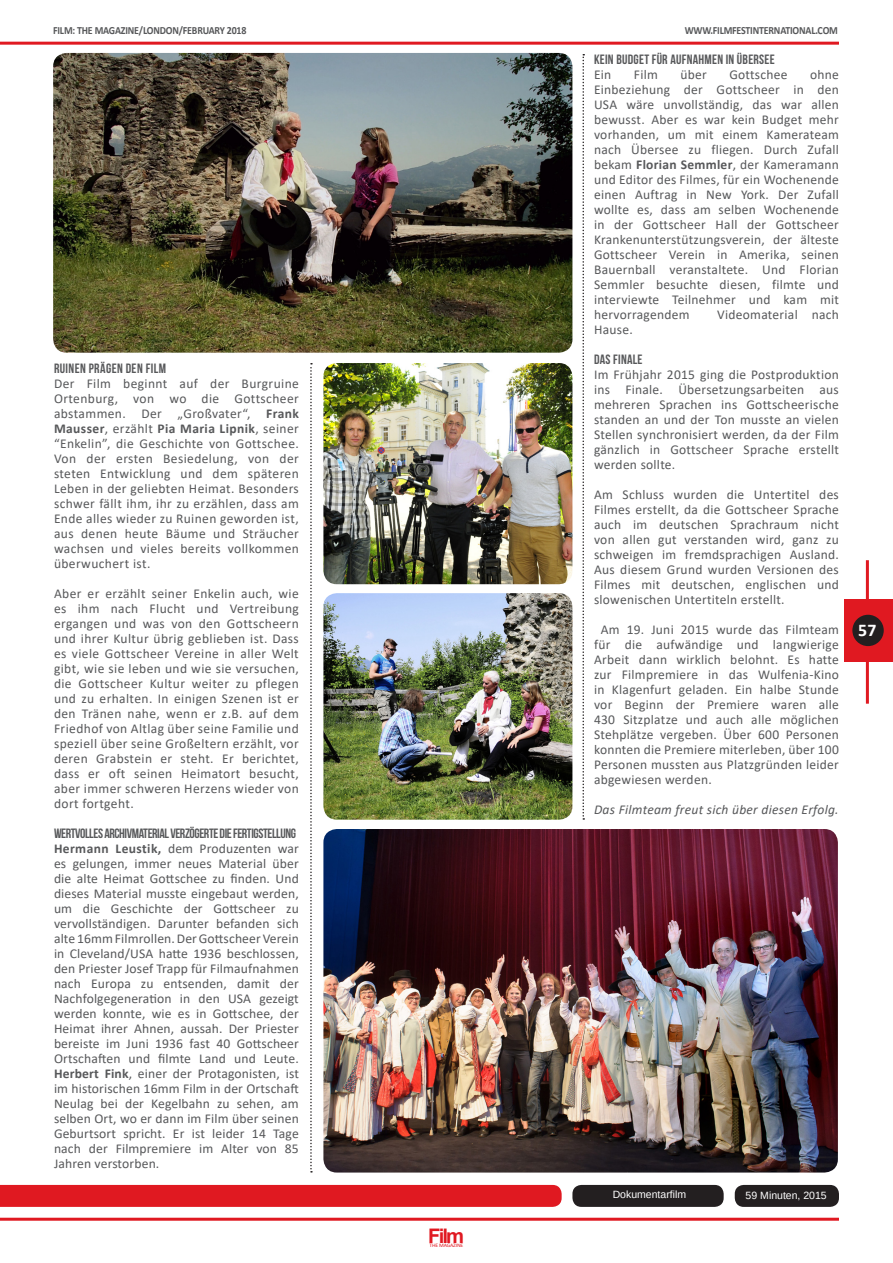
<style>
.page{position:relative;width:893px;height:1263px;background:#fff}
.page>*{position:absolute;margin:0;border:0;box-sizing:border-box;transform-origin:0 0}
.t1{font:700 20.1px "Arial";color:#e01921}
.t2{font:700 17.85px "Calibri";color:#fff}
.t3{font:13.5px/15px "Calibri";letter-spacing:.02em;color:#57585a;text-align:justify}
.t4{font:13.5px "Bebas Neue";letter-spacing:.02em;color:#57585a}
.t5{font:13.5px "Bebas Neue";letter-spacing:-.03em;color:#57585a}
.t6{font:italic 13.5px "Calibri";letter-spacing:.02em;color:#57585a}
.t7{font:700 10.95px "Calibri";letter-spacing:-.02em;color:#57585a;scale:.91 1}
.t8{font:10.5px "Arimo";color:#fff}
.t9{font:5.25px "Calibri";letter-spacing:-.03em;color:#e01921;scale:1.06 1}
.s1{font-weight:700}
</style>
<div class="page">
<hr style="left:866px;top:560px;width:3px;height:144px;background:#e01921">
<div style="left:0;top:1185px;width:562px;height:22px;background:#e01921"></div>
<div style="left:735px;top:1185px;width:104px;height:22px;background:#231f20;border-radius:9px"></div>
<div style="left:845px;top:599px;width:48px;height:63px;background:#e01921"></div>
<div style="left:852px;top:615px;width:32px;height:31px;background:#231f20;border-radius:50%"></div>
<hr style="left:0;top:42px;width:839px;height:3px;background:#e01921">
<hr style="left:0;top:1218px;width:839px;height:3px;background:#e01921">
<div style="left:572px;top:1185px;width:152px;height:22px;background:#231f20;border-radius:9px"></div>
<svg style="left:310px;top:363px;width:2px;height:809px"></svg>
<img style="left:53px;top:53px;width:519px;height:300px">
<img style="left:323px;top:829px;width:515px;height:343px">
<svg style="left:582px;top:54px;width:2px;height:766px"></svg>
<img style="left:323px;top:363px;width:249px;height:221px">
<img style="left:323px;top:593px;width:249px;height:227px">
<p class="t7" style="left:53px;top:23px;width:214px">FILM: THE MAGAZINE/LONDON/FEBRUARY 2018</p>
<p class="t4" style="left:54px;top:361px;width:113px">RUINEN PRÄGEN DEN FILM</p>
<p class="t3" style="left:54px;top:376px;width:246px">Der Film beginnt auf der Burgruine Ortenburg, von wo die Gottscheer abstammen. Der „Großvater“, <span class="s1">Frank Mausser</span>, erzählt <span class="s1">Pia Maria Lipnik</span>, seiner “Enkelin”, die Geschichte von Gottschee.<br>Von der ersten Besiedelung, von der steten Entwicklung und dem späteren Leben in der geliebten Heimat. Besonders schwer fällt ihm, ihr zu erzählen, dass am Ende alles wieder zu Ruinen geworden ist, aus denen heute Bäume und Sträucher wachsen und vieles bereits vollkommen überwuchert ist.</p>
<p class="t3" style="left:54px;top:586px;width:246px">Aber er erzählt seiner Enkelin auch, wie es ihm nach Flucht und Vertreibung ergangen und was von den Gottscheern und ihrer Kultur übrig geblieben ist. Dass es viele Gottscheer Vereine in aller Welt gibt, wie sie leben und wie sie versuchen, die Gottscheer Kultur weiter zu pflegen und zu erhalten. In einigen Szenen ist er den Tränen nahe, wenn er z.B. auf dem Friedhof von Altlag über seine Familie und speziell über seine Großeltern erzählt, vor deren Grabstein er steht. Er berichtet, dass er oft seinen Heimatort besucht, aber immer schweren Herzens wieder von dort fortgeht.</p>
<p class="t5" style="left:54px;top:826px;width:243px">WERTVOLLES ARCHIVMATERIAL VERZÖGERTE DIE FERTIGSTELLUNG</p>
<p class="t3" style="left:54px;top:841px;width:246px"><span class="s1">Hermann Leustik,</span> dem Produzenten war es gelungen, immer neues Material über die alte Heimat Gottschee zu finden. Und dieses Material musste eingebaut werden, um die Geschichte der Gottscheer zu vervollständigen. Darunter befanden sich alte 16mm Filmrollen. Der Gottscheer Verein in Cleveland/USA hatte 1936 beschlossen, den Priester Josef Trapp für Filmaufnahmen nach Europa zu entsenden, damit der Nachfolgegeneration in den USA gezeigt werden konnte, wie es in Gottschee, der Heimat ihrer Ahnen, aussah. Der Priester bereiste im Juni 1936 fast 40 Gottscheer Ortschaften und filmte Land und Leute.<br><span class="s1">Herbert Fink</span>, einer der Protagonisten, ist im historischen 16mm Film in der Ortschaft Neulag bei der Kegelbahn zu sehen, am selben Ort, wo er dann im Film über seinen Geburtsort spricht. Er ist leider 14 Tage nach der Filmpremiere im Alter von 85<br>Jahren verstorben.</p>
<h1 class="t1" style="left:428px;top:1222px;width:38px">Film</h1>
<p class="t9" style="left:430px;top:1242px;width:33px">THE MAGAZINE</p>
<p class="t7" style="left:685px;top:23px;width:170px">WWW.FILMFESTINTERNATIONAL.COM</p>
<p class="t4" style="left:594px;top:52px;width:182px">KEIN BUDGET FÜR AUFNAHMEN IN ÜBERSEE</p>
<p class="t3" style="left:594px;top:67px;width:19px">Ein</p>
<p class="t3" style="left:634px;top:67px;width:25px">Film</p>
<p class="t3" style="left:680px;top:67px;width:28px">über</p>
<p class="t3" style="left:729px;top:67px;width:60px">Gottschee</p>
<p class="t3" style="left:594px;top:67px;width:246px;text-indent:216px">ohne Einbeziehung der Gottscheer in den USA wäre unvollständig, das war allen bewusst. Aber es war kein Budget mehr vorhanden, um mit einem Kamerateam nach Übersee zu fliegen. Durch Zufall bekam <span class="s1">Florian Semmler</span>, der Kameramann und Editor des Filmes, für ein Wochenende einen Auftrag in New York. Der Zufall wollte es, dass am selben Wochenende in der Gottscheer Hall der Gottscheer Krankenunterstützungsverein, der älteste Gottscheer Verein in Amerika, seinen Bauernball veranstaltete. Und Florian Semmler besuchte diesen, filmte und interviewte Teilnehmer und kam mit hervorragendem</p>
<p class="t3" style="left:717px;top:307px;width:123px">Videomaterial nach</p>
<p class="t3" style="left:594px;top:322px;width:40px">Hause.</p>
<p class="t4" style="left:594px;top:352px;width:50px">DAS FINALE</p>
<p class="t3" style="left:594px;top:367px;width:246px">Im Frühjahr 2015 ging die Postproduktion ins Finale. Übersetzungsarbeiten aus mehreren Sprachen ins Gottscheerische standen an und der Ton musste an vielen Stellen synchronisiert werden, da der Film gänzlich in Gottscheer Sprache erstellt werden sollte.</p>
<p class="t3" style="left:594px;top:487px;width:246px">Am Schluss wurden die Untertitel des Filmes erstellt, da die Gottscheer Sprache auch im deutschen Sprachraum nicht von allen gut verstanden wird, ganz zu schweigen im fremdsprachigen Ausland.<br>Aus diesem Grund wurden Versionen des Filmes mit deutschen, englischen und slowenischen Untertiteln erstellt.</p>
<p class="t3" style="left:594px;top:622px;width:246px;text-indent:7px">Am 19. Juni 2015 wurde das Filmteam für die aufwändige und langwierige Arbeit dann wirklich belohnt. Es hatte zur Filmpremiere in das Wulfenia-Kino in Klagenfurt geladen. Ein halbe Stunde vor Beginn der Premiere waren alle 430 Sitzplatze und auch alle möglichen Stehplätze vergeben. Über 600 Personen konnten die Premiere miterleben, über 100<br>Personen mussten aus Platzgründen leider abgewiesen werden.</p>
<p class="t6" style="left:594px;top:800px;width:246px">Das Filmteam freut sich über diesen Erfolg.</p>
<p class="t2" style="left:858px;top:617px;width:20px">57</p>
<p class="t8" style="left:613px;top:1187px;width:75px">Dokumentarfilm</p>
<p class="t8" style="left:746px;top:1188px;width:83px">59 Minuten, 2015</p>
</div>
